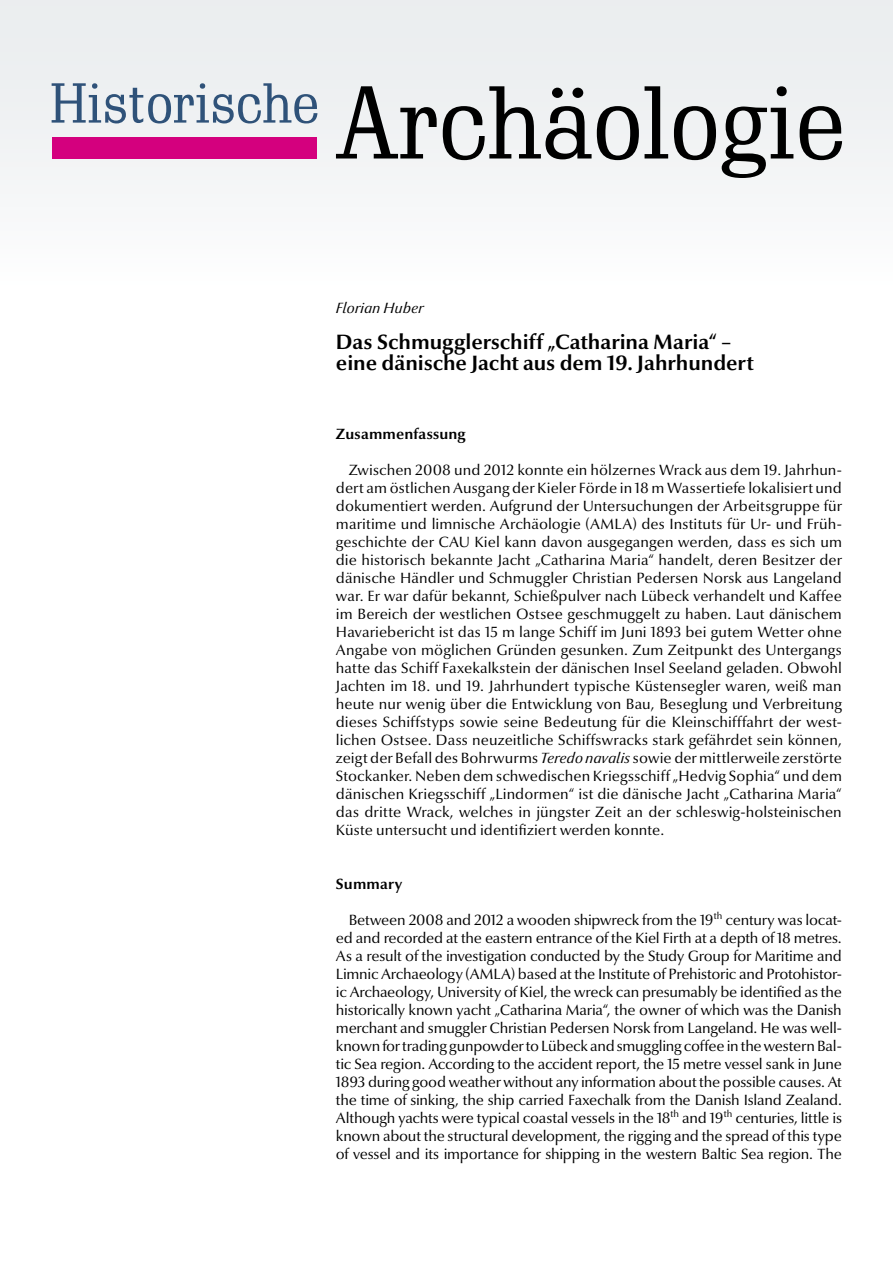
<style>
.page{position:relative;width:893px;height:1263px;background:#fff}
.page>*{position:absolute;margin:0;border:0;box-sizing:border-box;transform-origin:0 0}
.t1{font:100.95px "Schadow BT";color:#000}
.t2{font:54.9px "Schadow BT";color:#2f5279}
.t3{font:700 21px/21px "Optima Nova LT Pro";color:#000}
.t4{font:15px/18px "Optima Nova LT Pro";color:#000;text-align:justify}
.t5{font:700 15px "Optima Nova LT Pro";letter-spacing:.01em;color:#000}
.t6{font:italic 15px "Optima Nova LT Pro";letter-spacing:.005em;color:#000}
.s1{font-style:italic}
</style>
<div class="page">
<div style="left:1px;top:1px;width:892px;height:287px;background:#f1f3f4"></div>
<div style="left:52px;top:137px;width:264px;height:21px;background:#d4007e"></div>
<h2 class="t2" style="left:50px;top:69px;width:271px">Historische</h2>
<h1 class="t1" style="left:336px;top:61px;width:511px">Archäologie</h1>
<p class="t6" style="left:336px;top:298px;width:90px">Florian Huber</p>
<h3 class="t3" style="left:336px;top:331px;width:419px">Das Schmugglerschiff „Catharina Maria“ – eine dänische Jacht aus dem 19. Jahrhundert</h3>
<p class="t5" style="left:336px;top:424px;width:131px">Zusammenfassung</p>
<p class="t4" style="left:336px;top:460px;width:508px;text-indent:13px">Zwischen 2008 und 2012 konnte ein hölzernes Wrack aus dem 19. Jahrhun&shy;dert am östlichen Ausgang der Kieler Förde in 18 m Wassertiefe lokalisiert und dokumentiert werden. Aufgrund der Untersuchungen der Arbeitsgruppe für maritime und limnische Archäologie (AMLA) des Instituts für Ur- und Früh&shy;geschichte der CAU Kiel kann davon ausgegangen werden, dass es sich um die historisch bekannte Jacht „Catharina Maria“ handelt, deren Besitzer der dänische Händler und Schmuggler Christian Pedersen Norsk aus Langeland war. Er war dafür bekannt, Schießpulver nach Lübeck verhandelt und Kaffee im Bereich der westlichen Ostsee geschmuggelt zu haben. Laut dänischem Havariebericht ist das 15 m lange Schiff im Juni 1893 bei gutem Wetter ohne Angabe von möglichen Gründen gesunken. Zum Zeitpunkt des Untergangs hatte das Schiff Faxekalkstein der dänischen Insel Seeland geladen. Obwohl Jachten im 18. und 19. Jahrhundert typische Küstensegler waren, weiß man heute nur wenig über die Entwicklung von Bau, Beseglung und Verbreitung dieses Schiffstyps sowie seine Bedeutung für die Kleinschifffahrt der west&shy;lichen Ostsee. Dass neuzeitliche Schiffswracks stark gefährdet sein können, zeigt der Befall des Bohrwurms <span class="s1">Teredo navalis</span> sowie der mittlerweile zerstörte Stockanker. Neben dem schwedischen Kriegsschiff „Hedvig Sophia“ und dem dänischen Kriegsschiff „Lindormen“ ist die dänische Jacht „Catharina Maria“ das dritte Wrack, welches in jüngster Zeit an der schleswig-holsteinischen Küste untersucht und identifiziert werden konnte.</p>
<p class="t5" style="left:336px;top:874px;width:68px">Summary</p>
<p class="t4" style="left:336px;top:910px;width:507px;text-indent:13px">Between 2008 and 2012 a wooden shipwreck from the 19<sup>th</sup> century was locat&shy;ed and recorded at the eastern entrance of the Kiel Firth at a depth of 18 metres.<br>As a result of the investigation conducted by the Study Group for Maritime and Limnic Archaeology (AMLA) based at the Institute of Prehistoric and Protohistor&shy;ic Archaeology, University of Kiel, the wreck can presumably be identified as the historically known yacht „Catharina Maria“, the owner of which was the Danish merchant and smuggler Christian Pedersen Norsk from Langeland. He was well&shy;known for trading gunpowder to Lübeck and smuggling coffee in the western Bal&shy;tic Sea region. According to the accident report, the 15 metre vessel sank in June 1893 during good weather without any information about the possible causes. At the time of sinking, the ship carried Faxechalk from the Danish Island Zealand.<br>Although yachts were typical coastal vessels in the 18<sup>th</sup> and 19<sup>th</sup> centuries, little is known about the structural development, the rigging and the spread of this type of vessel and its importance for shipping in the western Baltic Sea region. The</p>
</div>
